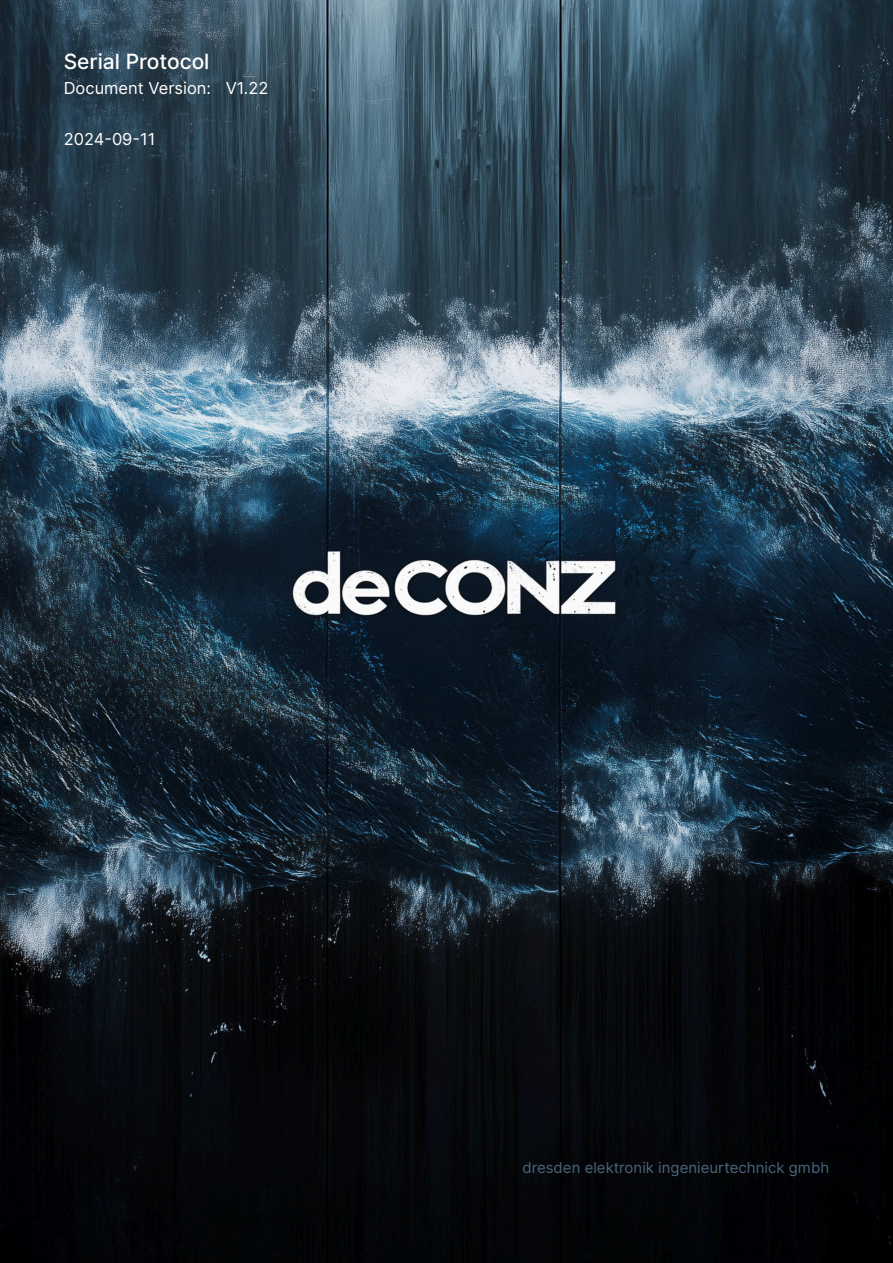
<style>
.page{position:relative;width:893px;height:1263px;background:#fff}
.page>*{position:absolute;margin:0;border:0;box-sizing:border-box;transform-origin:0 0}
.t1{font:500 21px "Inter";color:#fff}
.t2{font:16.5px "Inter";color:#fff}
.t3{font:15px "Inter";color:#4c6579}
</style>
<div class="page">
<img style="left:0;top:0;width:893px;height:1263px">
<h1 class="t1" style="left:64px;top:48px;width:147px">Serial Protocol</h1>
<p class="t2" style="left:64px;top:78px;width:206px">Document Version: V1.22</p>
<p class="t2" style="left:64px;top:129px;width:93px">2024-09-11</p>
<p class="t3" style="left:522px;top:1158px;width:308px">dresden elektronik ingenieurtechnick gmbh</p>
</div>
